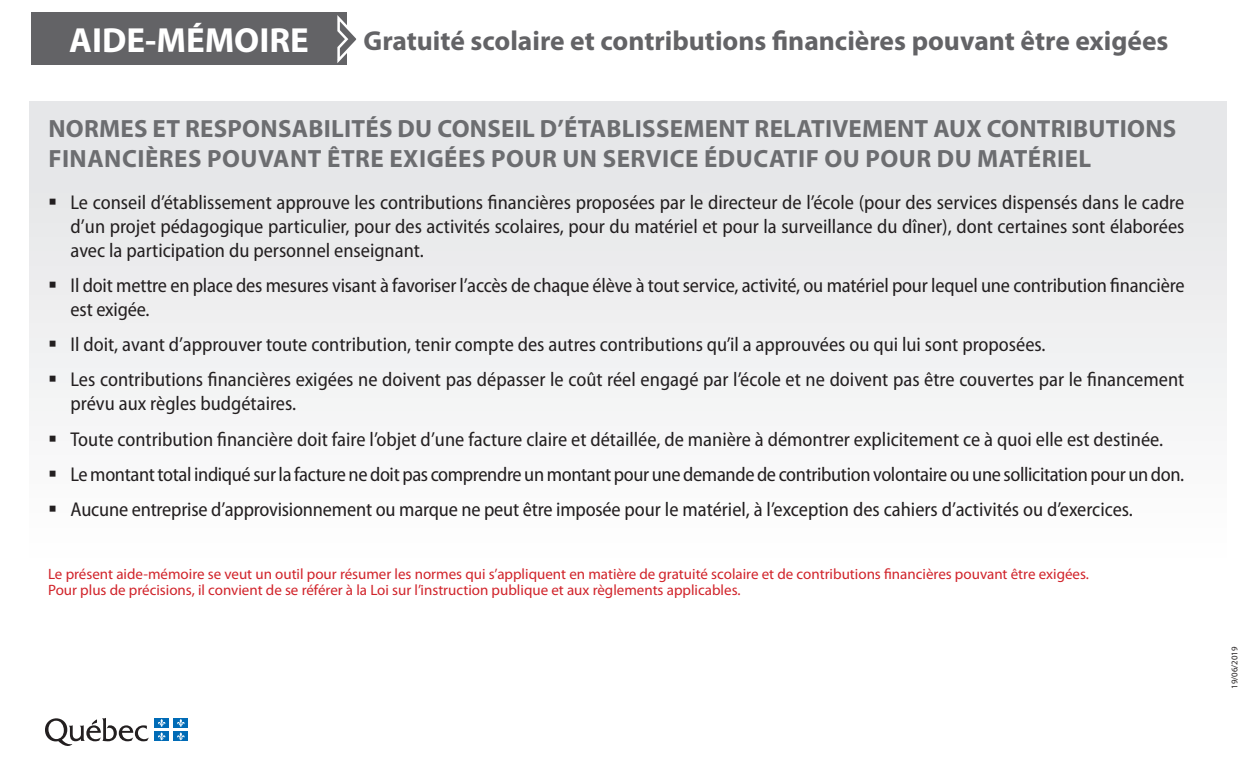
<style>
.page{position:relative;width:1260px;height:765px;background:#fff}
.page>*{position:absolute;margin:0;border:0;box-sizing:border-box;transform-origin:0 0}
.t1{font:700 35px "Myriad Pro";color:#fff}
.t2{font:700 27.5px "Myriad Pro";color:#636366}
.t3{font:700 25px/30px "Myriad Pro";letter-spacing:.01em;color:#6c6d70}
.t4{font:semi-condensed 20px/24px "Myriad Pro";letter-spacing:-.005em;color:#231f20}
.t5{font:15px/16.2px "Myriad Pro";color:#d1232a}
.t6{font:8.75px "Myriad Pro";color:#231f20}
</style>
<div class="page">
<div style="left:30px;top:101px;width:1196px;height:461px;background:linear-gradient(to right,#f0f1f2,#f0f1f2)"></div>
<div style="left:31px;top:12px;width:316px;height:53px;background:#636366"></div>
<svg style="left:337px;top:15px;width:20px;height:48px"></svg>
<svg style="left:45px;top:718px;width:104px;height:28px"></svg>
<div style="left:154px;top:718px;width:15px;height:9px;background:#006bb6"></div>
<div style="left:173px;top:718px;width:15px;height:9px;background:#006bb6"></div>
<div style="left:154px;top:732px;width:15px;height:9px;background:#006bb6"></div>
<svg style="left:158px;top:719px;width:8px;height:21px"></svg>
<div style="left:173px;top:732px;width:15px;height:9px;background:#006bb6"></div>
<svg style="left:177px;top:719px;width:8px;height:21px"></svg>
<h1 class="t1" style="left:69px;top:20px;width:241px">AIDE-MÉMOIRE</h1>
<h2 class="t2" style="left:364px;top:26px;width:806px">Gratuité scolaire et contributions financières pouvant être exigées</h2>
<p class="t3" style="left:48px;top:114px;width:1130px">NORMES ET RESPONSABILITÉS DU CONSEIL D’ÉTABLISSEMENT RELATIVEMENT AUX CONTRIBUTIONS<br>FINANCIÈRES POUVANT ÊTRE EXIGÉES POUR UN SERVICE ÉDUCATIF OU POUR DU MATÉRIEL</p>
<p class="t4" style="left:71px;top:191px;width:1115px;text-align:justify;text-indent:-22px">▪ Le conseil d’établissement approuve les contributions financières proposées par le directeur de l’école (pour des services dispensés dans le cadre d’un projet pédagogique particulier, pour des activités scolaires, pour du matériel et pour la surveillance du dîner), dont certaines sont élaborées avec la participation du personnel enseignant.</p>
<p class="t4" style="left:71px;top:274px;width:1115px;text-indent:-22px">▪ Il doit mettre en place des mesures visant à favoriser l’accès de chaque élève à tout service, activité, ou matériel pour lequel une contribution financière est exigée.</p>
<p class="t4" style="left:48px;top:333px;width:999px">▪ Il doit, avant d’approuver toute contribution, tenir compte des autres contributions qu’il a approuvées ou qui lui sont proposées.</p>
<p class="t4" style="left:71px;top:368px;width:1115px;text-indent:-22px">▪ Les contributions financières exigées ne doivent pas dépasser le coût réel engagé par l’école et ne doivent pas être couvertes par le financement prévu aux règles budgétaires.</p>
<p class="t4" style="left:48px;top:427px;width:1117px">▪ Toute contribution financière doit faire l’objet d’une facture claire et détaillée, de manière à démontrer explicitement ce à quoi elle est destinée.</p>
<p class="t4" style="left:48px;top:463px;width:1138px">▪ Le montant total indiqué sur la facture ne doit pas comprendre un montant pour une demande de contribution volontaire ou une sollicitation pour un don.</p>
<p class="t4" style="left:48px;top:498px;width:1086px">▪ Aucune entreprise d’approvisionnement ou marque ne peut être imposée pour le matériel, à l’exception des cahiers d’activités ou d’exercices.</p>
<p class="t5" style="left:48px;top:566px;width:1042px">Le présent aide-mémoire se veut un outil pour résumer les normes qui s’appliquent en matière de gratuité scolaire et de contributions financières pouvant être exigées.<br>Pour plus de précisions, il convient de se référer à la Loi sur l’instruction publique et aux règlements applicables.</p>
<p class="t6" style="left:1230px;top:688px;width:43px;rotate:-90deg">19/06/2019</p>
</div>
